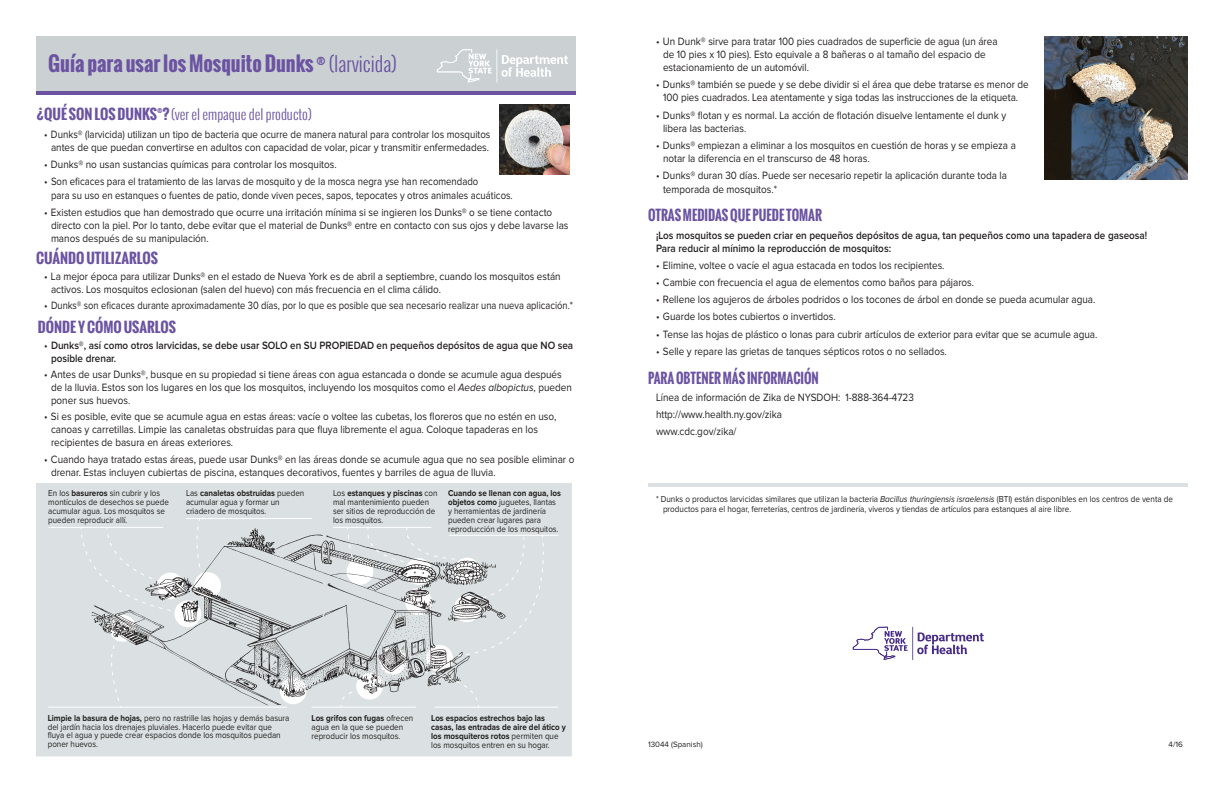
<style>
.page{position:relative;width:1224px;height:792px;background:#fff}
.page>*{position:absolute;margin:0;border:0;box-sizing:border-box;transform-origin:0 0}
.headers{font:700 20px "Oswald";color:#6b53a2}
.headers-2{font:700 14px "Oswald";color:#6b53a2;scale:.9 1}
.headers-3{font:300 14px "Oswald";color:#6b53a2}
.headers-4{font:700 14px "Oswald";color:#6b53a2}
.Paragraph_Style_1{font:11px/13.2px "Proxima Nova";color:#231f20;scale:.9 1}
.Paragraph_Style_1-2{font:600 11px/13px "Proxima Nova";color:#231f20;scale:.9 1}
.Paragraph_Style_1-3{font:11px/13.2px "Proxima Nova";color:#231f20;text-align:center;scale:.88 1}
.Paragraph_Style_1-4{font:9px/10.8px "Proxima Nova";color:#231f20;scale:.9 1}
.t1{font:8.9px/8.9px "Proxima Nova";color:#231f20;scale:.9 1}
.t2{font:700 8.9px/8.9px "Proxima Nova";color:#231f20;scale:.9 1}
.Paragraph_Style_1-5{font:8px "Proxima Nova";color:#231f20}
.headers-5{font:700 7px "Oswald";color:#6b53a2}
.s1{font-weight:300}
.s2{font-weight:700}
.s3{font-weight:400}
.s4{font-style:italic}
</style>
<div class="page">
<img style="left:1044px;top:36px;width:144px;height:144px">
<div style="left:36px;top:483px;width:536px;height:273px;background:#dbe1e2"></div>
<img style="left:85px;top:519px;width:434px;height:215px">
<div style="left:268px;top:705px;width:32px;height:18px;background:#dbe1e2"></div>
<hr style="left:449px;top:535px;width:109px;height:1px;background:#fff">
<hr style="left:333px;top:527px;width:98px;height:1px;background:#fff">
<hr style="left:186px;top:518px;width:126px;height:1px;background:#fff">
<hr style="left:48px;top:527px;width:115px;height:1px;background:#fff">
<hr style="left:435px;top:707px;width:123px;height:1px;background:#fff">
<hr style="left:311px;top:707px;width:105px;height:1px;background:#fff">
<hr style="left:48px;top:707px;width:239px;height:1px;background:#fff">
<svg style="left:80px;top:526px;width:99px;height:87px"></svg>
<svg style="left:195px;top:519px;width:8px;height:56px"></svg>
<svg style="left:109px;top:639px;width:13px;height:70px"></svg>
<svg style="left:340px;top:690px;width:20px;height:18px"></svg>
<svg style="left:399px;top:668px;width:81px;height:40px"></svg>
<svg style="left:347px;top:526px;width:10px;height:40px"></svg>
<svg style="left:367px;top:527px;width:178px;height:130px"></svg>
<div style="left:36px;top:36px;width:540px;height:55px;background:#cbd1d2"></div>
<hr style="left:648px;top:483px;width:540px;height:4px;background:#dbe1e2">
<img style="left:499px;top:105px;width:70px;height:70px">
<svg style="left:501px;top:55px;width:67px;height:22px"></svg>
<hr style="left:497px;top:49px;width:1px;height:34px;background:#fff">
<svg style="left:437px;top:49px;width:55px;height:33px"></svg>
<svg style="left:917px;top:632px;width:67px;height:22px"></svg>
<hr style="left:912px;top:627px;width:1px;height:33px;background:#472b89">
<svg style="left:853px;top:627px;width:55px;height:33px"></svg>
<hr style="left:36px;top:91px;width:540px;height:4px;background:#6b53a2">
<p class="headers" style="left:48px;top:48px;width:350px">Guía para usar los Mosquito Dunks <sup>®</sup> <span class="s1">(larvicida)</span></p>
<p class="headers-3" style="left:36px;top:104px;width:277px"><span class="s2">¿QUÉ SON LOS DUNKS ?</span> (ver el empaque del producto)</p>
<p class="headers-5" style="left:157px;top:104px;width:7px">®</p>
<p class="Paragraph_Style_1-3" style="left:44px;top:128px;width:509px">• Dunks® (larvicida) utilizan un tipo de bacteria que ocurre de manera natural para controlar los mosquitos antes de que puedan convertirse en adultos con capacidad de volar, picar y transmitir enfermedades.</p>
<p class="Paragraph_Style_1" style="left:44px;top:158px;width:327px">• Dunks® no usan sustancias químicas para controlar los mosquitos.</p>
<p class="Paragraph_Style_1" style="left:51px;top:176px;width:515px;text-indent:-7px">• Son eficaces para el tratamiento de las larvas de mosquito y de la mosca negra yse han recomendado<br>para su uso en estanques o fuentes de patio, donde viven peces, sapos, tepocates y otros animales acuáticos.</p>
<p class="Paragraph_Style_1" style="left:51px;top:206px;width:577px;text-indent:-7px">• Existen estudios que han demostrado que ocurre una irritación mínima si se ingieren los Dunks® o se tiene contacto directo con la piel. Por lo tanto, debe evitar que el material de Dunks® entre en contacto con sus ojos y debe lavarse las manos después de su manipulación.</p>
<p class="headers-4" style="left:36px;top:248px;width:124px">CUÁNDO UTILIZARLOS</p>
<p class="Paragraph_Style_1" style="left:51px;top:270px;width:568px;text-indent:-7px">• La mejor época para utilizar Dunks® en el estado de Nueva York es de abril a septiembre, cuando los mosquitos están activos. Los mosquitos eclosionan (salen del huevo) con más frecuencia en el clima cálido.</p>
<p class="Paragraph_Style_1" style="left:44px;top:299px;width:589px">• Dunks® son eficaces durante aproximadamente 30 días, por lo que es posible que sea necesario realizar una nueva aplicación.*</p>
<p class="headers-4" style="left:38px;top:317px;width:140px">DÓNDE Y CÓMO USARLOS</p>
<p class="Paragraph_Style_1-2" style="left:51px;top:339px;width:582px;text-indent:-7px"><span class="s3">•</span> Dunks®, así como otros larvicidas, se debe usar SOLO en SU PROPIEDAD en pequeños depósitos de agua que NO sea posible drenar.</p>
<p class="Paragraph_Style_1" style="left:51px;top:368px;width:580px;text-indent:-7px">• Antes de usar Dunks®, busque en su propiedad si tiene áreas con agua estancada o donde se acumule agua después de la lluvia. Estos son los lugares en los que los mosquitos, incluyendo los mosquitos como el <span class="s4">Aedes albopictus</span>, pueden poner sus huevos.</p>
<p class="Paragraph_Style_1" style="left:51px;top:410px;width:563px;text-indent:-7px">• Si es posible, evite que se acumule agua en estas áreas: vacíe o voltee las cubetas, los floreros que no estén en uso, canoas y carretillas. Limpie las canaletas obstruidas para que fluya libremente el agua. Coloque tapaderas en los recipientes de basura en áreas exteriores.</p>
<p class="Paragraph_Style_1" style="left:51px;top:453px;width:583px;text-indent:-7px">• Cuando haya tratado estas áreas, puede usar Dunks® en las áreas donde se acumule agua que no sea posible eliminar o drenar. Estas incluyen cubiertas de piscina, estanques decorativos, fuentes y barriles de agua de lluvia.</p>
<p class="t1" style="left:48px;top:489px;width:136px">En los <span class="s2">basureros</span> sin cubrir y los montículos de desechos se puede acumular agua. Los mosquitos se pueden reproducir allí.</p>
<p class="t1" style="left:186px;top:489px;width:133px">Las <span class="s2">canaletas obstruidas</span> pueden acumular agua y formar un criadero de mosquitos.</p>
<p class="t1" style="left:333px;top:489px;width:118px">Los <span class="s2">estanques y piscinas</span> con mal mantenimiento pueden ser sitios de reproducción de los mosquitos.</p>
<p class="t1" style="left:448px;top:489px;width:127px"><span class="s2">Cuando se llenan con agua, los objetos como</span> juguetes, llantas y herramientas de jardinería pueden crear lugares para reproducción de los mosquitos.</p>
<p class="t1" style="left:48px;top:713px;width:270px"><span class="s2">Limpie la basura de hojas,</span> pero no rastrille las hojas y demás basura del jardín hacia los drenajes pluviales. Hacerlo puede evitar que fluya el agua y puede crear espacios donde los mosquitos puedan poner huevos.</p>
<p class="t1" style="left:312px;top:714px;width:115px"><span class="s2">Los grifos con fugas</span> ofrecen agua en la que se pueden reproducir los mosquitos.</p>
<p class="t2" style="left:431px;top:714px;width:151px">Los espacios estrechos bajo las casas, las entradas de aire del ático y los mosquiteros rotos <span class="s3">permiten que los mosquitos entren en su hogar.</span></p>
<p class="Paragraph_Style_1" style="left:663px;top:35px;width:373px;text-indent:-7px">• Un Dunk® sirve para tratar 100 pies cuadrados de superficie de agua (un área de 10 pies x 10 pies). Esto equivale a 8 bañeras o al tamaño del espacio de estacionamiento de un automóvil.</p>
<p class="Paragraph_Style_1" style="left:656px;top:78px;width:416px;text-align:center">• Dunks® también se puede y se debe dividir si el área que debe tratarse es menor de<br>100 pies cuadrados. Lea atentamente y siga todas las instrucciones de la etiqueta.</p>
<p class="Paragraph_Style_1" style="left:663px;top:109px;width:383px;text-indent:-7px">• Dunks® flotan y es normal. La acción de flotación disuelve lentamente el dunk y libera las bacterias.</p>
<p class="Paragraph_Style_1" style="left:663px;top:139px;width:394px;text-indent:-7px">• Dunks® empiezan a eliminar a los mosquitos en cuestión de horas y se empieza a notar la diferencia en el transcurso de 48 horas.</p>
<p class="Paragraph_Style_1" style="left:663px;top:170px;width:384px;text-indent:-7px">• Dunks® duran 30 días. Puede ser necesario repetir la aplicación durante toda la temporada de mosquitos.*</p>
<p class="headers-2" style="left:648px;top:205px;width:195px">OTRAS MEDIDAS QUE PUEDE TOMAR</p>
<p class="Paragraph_Style_1-2" style="left:656px;top:229px;width:547px">¡Los mosquitos se pueden criar en pequeños depósitos de agua, tan pequeños como una tapadera de gaseosa!</p>
<p class="Paragraph_Style_1-2" style="left:656px;top:242px;width:263px">Para reducir al mínimo la reproducción de mosquitos:</p>
<p class="Paragraph_Style_1" style="left:656px;top:259px;width:322px">• Elimine, voltee o vacíe el agua estacada en todos los recipientes.</p>
<p class="Paragraph_Style_1" style="left:656px;top:276px;width:355px">• Cambie con frecuencia el agua de elementos como baños para pájaros.</p>
<p class="Paragraph_Style_1" style="left:656px;top:293px;width:490px">• Rellene los agujeros de árboles podridos o los tocones de árbol en donde se pueda acumular agua.</p>
<p class="Paragraph_Style_1" style="left:656px;top:311px;width:201px">• Guarde los botes cubiertos o invertidos.</p>
<p class="Paragraph_Style_1" style="left:656px;top:328px;width:492px">• Tense las hojas de plástico o lonas para cubrir artículos de exterior para evitar que se acumule agua.</p>
<p class="Paragraph_Style_1" style="left:656px;top:345px;width:325px">• Selle y repare las grietas de tanques sépticos rotos o no sellados.</p>
<p class="headers-2" style="left:648px;top:367px;width:191px">PARA OBTENER MÁS INFORMACIÓN</p>
<p class="Paragraph_Style_1" style="left:656px;top:391px;width:288px">Línea de información de Zika de NYSDOH: 1-888-364-4723</p>
<p class="Paragraph_Style_1" style="left:656px;top:408px;width:142px">http://www.health.ny.gov/zika</p>
<p class="Paragraph_Style_1" style="left:656px;top:425px;width:91px">www.cdc.gov/zika/</p>
<p class="Paragraph_Style_1-4" style="left:663px;top:494px;width:568px;text-indent:-7px">* Dunks o productos larvicidas similares que utilizan la bacteria <span class="s4">Bacillus thuringiensis israelensis</span> (BTI) están disponibles en los centros de venta de productos para el hogar, ferreterías, centros de jardinería, viveros y tiendas de artículos para estanques al aire libre.</p>
<p class="Paragraph_Style_1-5" style="left:648px;top:740px;width:56px">13044 (Spanish)</p>
<p class="Paragraph_Style_1-5" style="left:1169px;top:740px;width:16px">4/16</p>
</div>
